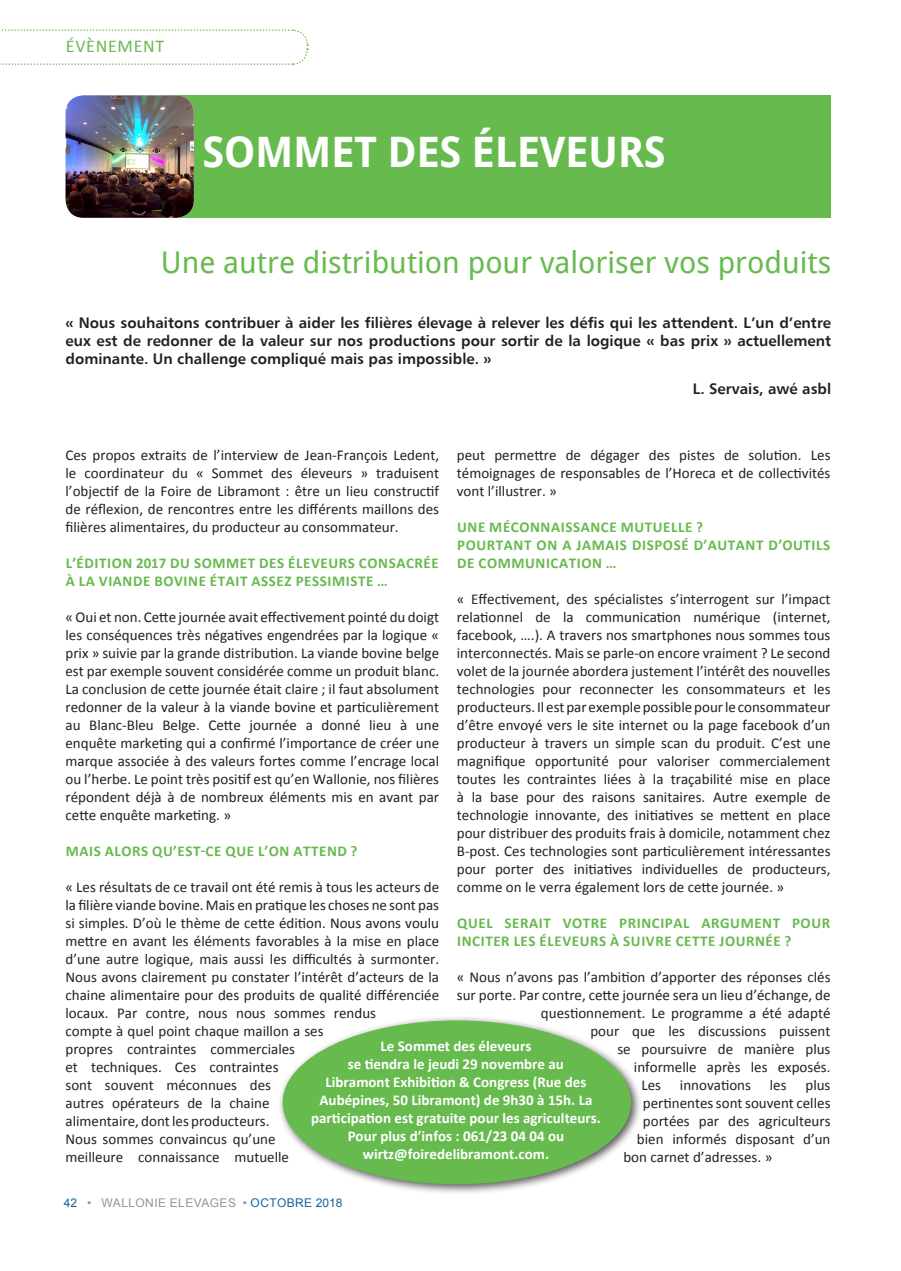
<style>
.page{position:relative;width:901px;height:1271px;background:#fff}
.page>*{position:absolute;margin:0;border:0;box-sizing:border-box;transform-origin:0 0}
.t1{font:700 42px "Droid Sans";letter-spacing:-.01em;color:#fff}
.puce{font:30px "Droid Sans";color:#67ba4e}
.t2{font:18px "Calibri";letter-spacing:.04em;color:#67ba4e}
.t3{font:15px/18px "Calibri";color:#231f20;text-align:justify}
.t4{font:700 15px/18px "Calibri";letter-spacing:.04em;color:#67ba4e}
.t5{font:15px/18px "Humanist 777 BT Bold B";color:#231f20;text-align:justify}
.t6{font:700 15px/18px "Calibri";color:#fff;text-align:center}
.t7{font:12px "Arial";letter-spacing:.035em;color:#939598}
.s1{color:#1465a1}
</style>
<div class="page">
<div style="left:173px;top:95px;width:658px;height:122px;background:#67ba4e"></div>
<img style="left:65px;top:95px;width:129px;height:123px">
<div style="left:277px;top:1015px;width:365px;height:180px;background:#231f20;opacity:.75"></div>
<div style="left:283px;top:1020px;width:348px;height:164px;background:#67ba4e;border-radius:50%"></div>
<svg style="left:0;top:29px;width:309px;height:36px"></svg>
<p class="t2" style="left:66px;top:34px;width:100px">ÉVÈNEMENT</p>
<p class="t1" style="left:202px;top:125px;width:465px">SOMMET DES ÉLEVEURS</p>
<p class="puce" style="left:161px;top:243px;width:672px">Une autre distribution pour valoriser vos produits</p>
<p class="t5" style="left:65px;top:313px;width:767px">« Nous souhaitons contribuer à aider les filières élevage à relever les défis qui les attendent. L’un d’entre eux est de redonner de la valeur sur nos productions pour sortir de la logique « bas prix » actuellement dominante. Un challenge compliqué mais pas impossible. »</p>
<p class="t5" style="left:693px;top:379px;width:140px">L. Servais, awé asbl</p>
<p class="t3" style="left:457px;top:445px;width:375px">peut permettre de dégager des pistes de solution. Les témoignages de responsables de l’Horeca et de collectivités vont l’illustrer. »</p>
<p class="t4" style="left:457px;top:517px;width:247px">UNE MÉCONNAISSANCE MUTUELLE ?</p>
<p class="t4" style="left:457px;top:535px;width:374px">POURTANT ON A JAMAIS DISPOSÉ D’AUTANT D’OUTILS<br>DE COMMUNICATION …</p>
<p class="t3" style="left:457px;top:589px;width:375px">« Effectivement, des spécialistes s’interrogent sur l’impact relationnel de la communication numérique (internet, facebook, ….). A travers nos smartphones nous sommes tous interconnectés. Mais se parle-on encore vraiment ? Le second volet de la journée abordera justement l’intérêt des nouvelles technologies pour reconnecter les consommateurs et les producteurs. Il est par exemple possible pour le consommateur d’être envoyé vers le site internet ou la page facebook d’un producteur à travers un simple scan du produit. C’est une magnifique opportunité pour valoriser commercialement toutes les contraintes liées à la traçabilité mise en place à la base pour des raisons sanitaires. Autre exemple de technologie innovante, des initiatives se mettent en place pour distribuer des produits frais à domicile, notamment chez B-post. Ces technologies sont particulièrement intéressantes pour porter des initiatives individuelles de producteurs, comme on le verra également lors de cette journée. »</p>
<p class="t4" style="left:457px;top:913px;width:374px">QUEL SERAIT VOTRE PRINCIPAL ARGUMENT POUR<br>INCITER LES ÉLEVEURS À SUIVRE CETTE JOURNÉE ?</p>
<p class="t3" style="left:457px;top:967px;width:375px">« Nous n’avons pas l’ambition d’apporter des réponses clés</p>
<p class="t3" style="left:457px;top:985px;width:375px">sur porte. Par contre, cette journée sera un lieu d’échange, de</p>
<p class="t3" style="left:541px;top:1003px;width:291px">questionnement. Le programme a été adapté</p>
<p class="t3" style="left:590px;top:1021px;width:241px">pour que les discussions puissent</p>
<p class="t3" style="left:617px;top:1039px;width:214px">se poursuivre de manière plus</p>
<p class="t3" style="left:634px;top:1057px;width:198px">informelle après les exposés.</p>
<p class="t3" style="left:641px;top:1075px;width:21px">Les</p>
<p class="t3" style="left:680px;top:1075px;width:73px">innovations</p>
<p class="t3" style="left:770px;top:1075px;width:18px">les</p>
<p class="t3" style="left:805px;top:1075px;width:27px">plus</p>
<p class="t3" style="left:643px;top:1093px;width:189px">pertinentes sont souvent celles</p>
<p class="t3" style="left:643px;top:1111px;width:189px">portées par des agriculteurs</p>
<p class="t3" style="left:637px;top:1129px;width:195px">bien informés disposant d’un</p>
<p class="t3" style="left:623px;top:1147px;width:150px">bon carnet d’adresses. »</p>
<p class="t3" style="left:65px;top:445px;width:375px">Ces propos extraits de l’interview de Jean-François Ledent, le coordinateur du « Sommet des éleveurs » traduisent l’objectif de la Foire de Libramont : être un lieu constructif de réflexion, de rencontres entre les différents maillons des filières alimentaires, du producteur au consommateur.</p>
<p class="t4" style="left:66px;top:553px;width:374px">L’ÉDITION 2017 DU SOMMET DES ÉLEVEURS CONSACRÉE<br>À LA VIANDE BOVINE ÉTAIT ASSEZ PESSIMISTE …</p>
<p class="t3" style="left:65px;top:607px;width:375px">« Oui et non. Cette journée avait effectivement pointé du doigt les conséquences très négatives engendrées par la logique « prix » suivie par la grande distribution. La viande bovine belge est par exemple souvent considérée comme un produit blanc.<br>La conclusion de cette journée était claire ; il faut absolument redonner de la valeur à la viande bovine et particulièrement au Blanc-Bleu Belge. Cette journée a donné lieu à une enquête marketing qui a confirmé l’importance de créer une marque associée à des valeurs fortes comme l’encrage local ou l’herbe. Le point très positif est qu’en Wallonie, nos filières répondent déjà à de nombreux éléments mis en avant par cette enquête marketing. »</p>
<p class="t4" style="left:66px;top:841px;width:293px">MAIS ALORS QU’EST-CE QUE L’ON ATTEND ?</p>
<p class="t3" style="left:65px;top:877px;width:375px;text-align:left">« Les résultats de ce travail ont été remis à tous les acteurs de la filière viande bovine. Mais en pratique les choses ne sont pas si simples. D’où le thème de cette édition. Nous avons voulu mettre en avant les éléments favorables à la mise en place d’une autre logique, mais aussi les difficultés à surmonter.<br>Nous avons clairement pu constater l’intérêt d’acteurs de la chaine alimentaire pour des produits de qualité différenciée locaux. Par contre, nous nous sommes rendus<br>compte à quel point chaque maillon a ses<br>propres contraintes commerciales<br>et techniques. Ces contraintes<br>sont souvent méconnues des<br>autres opérateurs de la chaine<br>alimentaire, dont les producteurs.<br>Nous sommes convaincus qu’une<br>meilleure connaissance mutuelle</p>
<p class="t6" style="left:311px;top:1036px;width:291px">Le Sommet des éleveurs<br>se tiendra le jeudi 29 novembre au<br>Libramont Exhibition &amp; Congress (Rue des Aubépines, 50 Libramont) de 9h30 à 15h. La participation est gratuite pour les agriculteurs.<br>Pour plus d’infos : 061/23 04 04 ou wirtz@foiredelibramont.com.</p>
<p class="t7" style="left:64px;top:1194px;width:280px"><span class="s1">42</span> • WALLONIE ELEVAGES • <span class="s1">OCTOBRE 2018</span></p>
</div>
